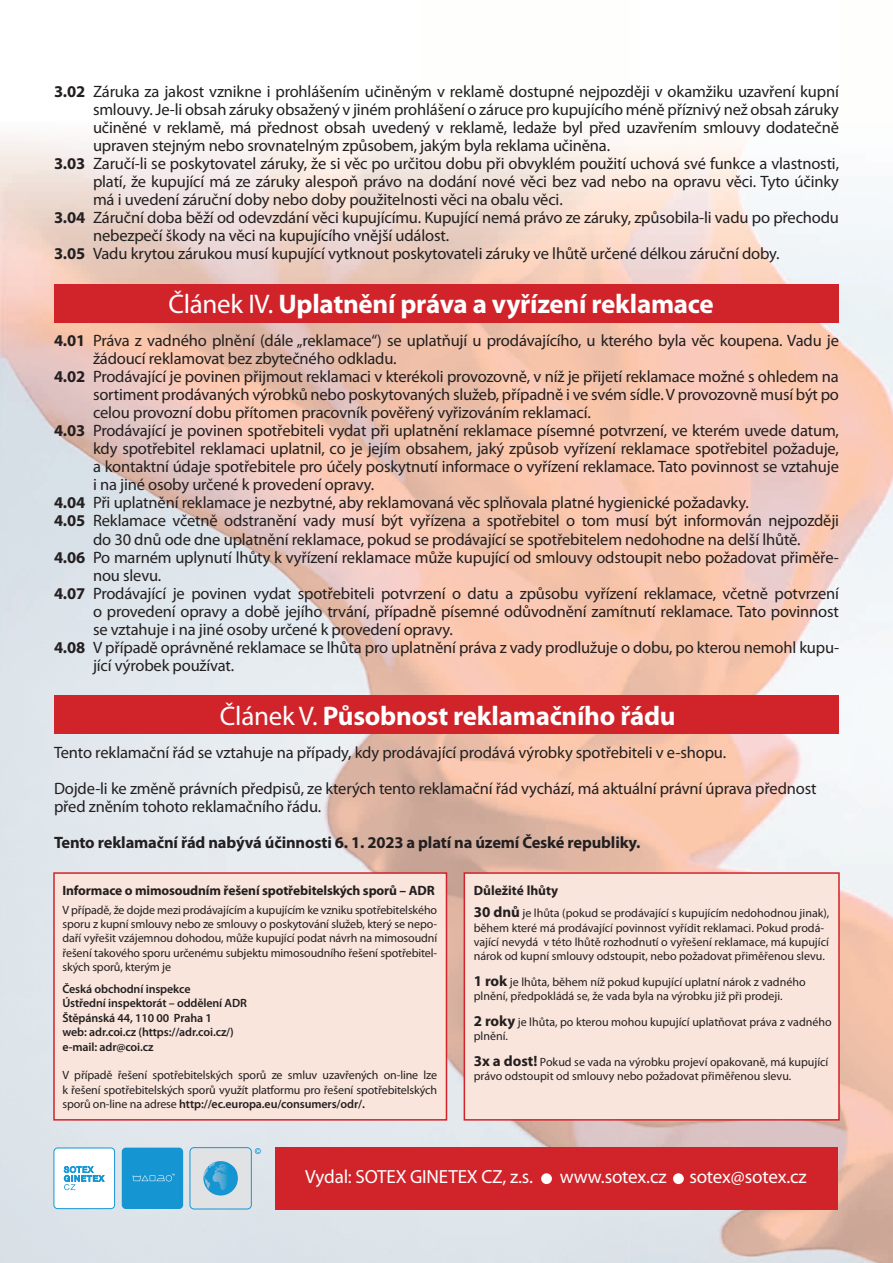
<style>
.page{position:relative;width:893px;height:1263px;background:#fff}
.page>*{position:absolute;margin:0;border:0;box-sizing:border-box;transform-origin:0 0}
.t1{font:700 27px "Myriad Pro";letter-spacing:-.01em;color:#fff}
.t2{font:19.05px "Myriad Pro";letter-spacing:-.01em;color:#fff}
.t3{font:16.5px/36px "Myriad Pro";letter-spacing:-.01em;color:#231f20}
.t4{font:700 16.5px "Myriad Pro";letter-spacing:-.01em;color:#231f20}
.t5{font:700 13.5px "Myriad Pro";letter-spacing:-.01em;color:#231f20}
.t6{font:12px/14.4px "Myriad Pro";color:#231f20}
.t7{font:600 12px/14.4px "Myriad Pro";letter-spacing:-.01em;color:#231f20}
.s1{font-weight:700}
.s2{font-weight:400}
.s3{font-weight:600}
.s4{font-weight:700;font-size:15px}
</style>
<div class="page">
<img style="left:0;top:133px;width:893px;height:1130px">
<div style="left:53px;top:872px;width:394px;height:248px;background:#f9e5dc;border:2px solid #d1232a"></div>
<div style="left:464px;top:872px;width:376px;height:248px;background:#f9e5dc;border:2px solid #d1232a"></div>
<div style="left:54px;top:284px;width:785px;height:38px;background:#d1232a"></div>
<div style="left:54px;top:695px;width:785px;height:39px;background:#d1232a"></div>
<div style="left:276px;top:1147px;width:562px;height:62px;background:#d1232a"></div>
<div style="left:541px;top:1173px;width:11px;height:11px;background:#fff;border-radius:50%"></div>
<div style="left:673px;top:1173px;width:11px;height:11px;background:#fff;border-radius:50%"></div>
<svg style="left:255px;top:1148px;width:6px;height:6px"></svg>
<div style="left:190px;top:1147px;width:61px;height:62px;background:#e1e2e4;border-radius:4px"></div>
<div style="left:190px;top:1147px;width:62px;height:62px;border:1px solid #1596d3;border-radius:4px"></div>
<div style="left:203px;top:1161px;width:35px;height:34px;background:#1596d3;border-radius:50%"></div>
<svg style="left:204px;top:1162px;width:34px;height:28px"></svg>
<div style="left:54px;top:1148px;width:61px;height:60px;background:#fff;border-radius:4px"></div>
<div style="left:54px;top:1147px;width:61px;height:62px;border:1px solid #1596d3;border-radius:4px"></div>
<div style="left:122px;top:1147px;width:61px;height:62px;background:#1596d3;border-radius:4px"></div>
<svg style="left:133px;top:1174px;width:42px;height:7px"></svg>
<svg style="left:64px;top:1166px;width:40px;height:24px"></svg>
<p class="t3" style="left:54px;top:74px;width:786px"><span class="s1">3.02</span> Záruka za jakost vznikne i prohlášením učiněným v reklamě dostupné nejpozději v okamžiku uzavření kupní</p>
<p class="t3" style="left:93px;top:92px;width:747px">smlouvy. Je-li obsah záruky obsažený v jiném prohlášení o záruce pro kupujícího méně příznivý než obsah záruky</p>
<p class="t3" style="left:93px;top:110px;width:747px">učiněné v reklamě, má přednost obsah uvedený v reklamě, ledaže byl před uzavřením smlouvy dodatečně</p>
<p class="t3" style="left:93px;top:128px;width:519px">upraven stejným nebo srovnatelným způsobem, jakým byla reklama učiněna.</p>
<p class="t3" style="left:54px;top:146px;width:787px"><span class="s1">3.03</span> Zaručí-li se poskytovatel záruky, že si věc po určitou dobu při obvyklém použití uchová své funkce a vlastnosti,</p>
<p class="t3" style="left:93px;top:164px;width:747px">platí, že kupující má ze záruky alespoň právo na dodání nové věci bez vad nebo na opravu věci. Tyto účinky</p>
<p class="t3" style="left:93px;top:182px;width:471px">má i uvedení záruční doby nebo doby použitelnosti věci na obalu věci.</p>
<p class="t3" style="left:54px;top:200px;width:787px"><span class="s1">3.04</span> Záruční doba běží od odevzdání věci kupujícímu. Kupující nemá právo ze záruky, způsobila-li vadu po přechodu</p>
<p class="t3" style="left:93px;top:218px;width:358px">nebezpečí škody na věci na kupujícího vnější událost.</p>
<p class="t3" style="left:54px;top:236px;width:727px"><span class="s1">3.05</span> Vadu krytou zárukou musí kupující vytknout poskytovateli záruky ve lhůtě určené délkou záruční doby.</p>
<h1 class="t1" style="left:168px;top:289px;width:547px"><span class="s2">Článek IV.</span> Uplatnění práva a vyřízení reklamace</h1>
<p class="t3" style="left:54px;top:323px;width:786px"><span class="s1">4.01</span> Práva z vadného plnění (dále „reklamace“) se uplatňují u prodávajícího, u kterého byla věc koupena. Vadu je</p>
<p class="t3" style="left:93px;top:341px;width:305px">žádoucí reklamovat bez zbytečného odkladu.</p>
<p class="t3" style="left:54px;top:359px;width:786px"><span class="s1">4.02</span> Prodávající je povinen přijmout reklamaci v kterékoli provozovně, v níž je přijetí reklamace možné s ohledem na</p>
<p class="t3" style="left:93px;top:377px;width:747px">sortiment prodávaných výrobků nebo poskytovaných služeb, případně i ve svém sídle. V provozovně musí být po</p>
<p class="t3" style="left:93px;top:395px;width:499px">celou provozní dobu přítomen pracovník pověřený vyřizováním reklamací.</p>
<p class="t3" style="left:54px;top:413px;width:786px"><span class="s1">4.03</span> Prodávající je povinen spotřebiteli vydat při uplatnění reklamace písemné potvrzení, ve kterém uvede datum,</p>
<p class="t3" style="left:93px;top:431px;width:747px">kdy spotřebitel reklamaci uplatnil, co je jejím obsahem, jaký způsob vyřízení reklamace spotřebitel požaduje,</p>
<p class="t3" style="left:93px;top:449px;width:747px">a kontaktní údaje spotřebitele pro účely poskytnutí informace o vyřízení reklamace. Tato povinnost se vztahuje</p>
<p class="t3" style="left:93px;top:467px;width:283px">i na jiné osoby určené k provedení opravy.</p>
<p class="t3" style="left:54px;top:485px;width:696px"><span class="s1">4.04</span> Při uplatnění reklamace je nezbytné, aby reklamovaná věc splňovala platné hygienické požadavky.</p>
<p class="t3" style="left:54px;top:503px;width:787px"><span class="s1">4.05</span> Reklamace včetně odstranění vady musí být vyřízena a spotřebitel o tom musí být informován nejpozději</p>
<p class="t3" style="left:93px;top:521px;width:709px">do 30 dnů ode dne uplatnění reklamace, pokud se prodávající se spotřebitelem nedohodne na delší lhůtě.</p>
<p class="t3" style="left:54px;top:539px;width:786px"><span class="s1">4.06</span> Po marném uplynutí lhůty k vyřízení reklamace může kupující od smlouvy odstoupit nebo požadovat přiměře-</p>
<p class="t3" style="left:93px;top:557px;width:70px">nou slevu.</p>
<p class="t3" style="left:54px;top:575px;width:786px"><span class="s1">4.07</span> Prodávající je povinen vydat spotřebiteli potvrzení o datu a způsobu vyřízení reklamace, včetně potvrzení</p>
<p class="t3" style="left:93px;top:593px;width:747px">o provedení opravy a době jejího trvání, případně písemné odůvodnění zamítnutí reklamace. Tato povinnost</p>
<p class="t3" style="left:93px;top:611px;width:361px">se vztahuje i na jiné osoby určené k provedení opravy.</p>
<p class="t3" style="left:54px;top:629px;width:787px"><span class="s1">4.08</span> V případě oprávněné reklamace se lhůta pro uplatnění práva z vady prodlužuje o dobu, po kterou nemohl kupu-</p>
<p class="t3" style="left:93px;top:647px;width:143px">jící výrobek používat.</p>
<h1 class="t1" style="left:220px;top:700px;width:457px"><span class="s2">Článek V.</span> Působnost reklamačního řádu</h1>
<p class="t3" style="left:54px;top:734px;width:764px">Tento reklamační řád se vztahuje na případy, kdy prodávající prodává výrobky spotřebiteli v e-shopu.<br>Dojde-li ke změně právních předpisů, ze kterých tento reklamační řád vychází, má aktuální právní úprava přednost</p>
<p class="t3" style="left:54px;top:788px;width:269px">před zněním tohoto reklamačního řádu.</p>
<p class="t4" style="left:54px;top:833px;width:588px">Tento reklamační řád nabývá účinnosti 6. 1. 2023 a platí na území České republiky.</p>
<p class="t5" style="left:62px;top:882px;width:374px">Informace o mimosoudním řešení spotřebitelských sporů – ADR</p>
<p class="t6" style="left:62px;top:902px;width:376px;text-align:justify">V případě, že dojde mezi prodávajícím a kupujícím ke vzniku spotřebitelského sporu z kupní smlouvy nebo ze smlouvy o poskytování služeb, který se nepo&shy;daří vyřešit vzájemnou dohodou, může kupující podat návrh na mimosoudní řešení takového sporu určenému subjektu mimosoudního řešení spotřebitel&shy;ských sporů, kterým je</p>
<p class="t7" style="left:62px;top:982px;width:186px">Česká obchodní inspekce<br>Ústřední inspektorát – oddělení ADR<br>Štěpánská 44, 110 00 Praha 1<br>web: adr.coi.cz (https://adr.coi.cz/) e-mail: adr@coi.cz</p>
<p class="t6" style="left:62px;top:1068px;width:376px;text-align:justify">V případě řešení spotřebitelských sporů ze smluv uzavřených on-line lze k řešení spotřebitelských sporů využít platformu pro řešení spotřebitelských sporů on-line na adrese <span class="s3">http://ec.europa.eu/consumers/odr/.</span></p>
<p class="t5" style="left:474px;top:882px;width:86px">Důležité lhůty</p>
<p class="t6" style="left:474px;top:906px;width:357px"><span class="s4">30 dnů</span> je lhůta (pokud se prodávající s kupujícím nedohodnou jinak), během které má prodávající povinnost vyřídit reklamaci. Pokud prodá&shy;vající nevydá v této lhůtě rozhodnutí o vyřešení reklamace, má kupující nárok od kupní smlouvy odstoupit, nebo požadovat přiměřenou slevu.</p>
<p class="t6" style="left:474px;top:975px;width:333px"><span class="s4">1 rok</span> je lhůta, během níž pokud kupující uplatní nárok z vadného plnění, předpokládá se, že vada byla na výrobku již při prodeji.</p>
<p class="t6" style="left:474px;top:1015px;width:359px"><span class="s4">2 roky</span> je lhůta, po kterou mohou kupující uplatňovat práva z vadného plnění.</p>
<p class="t6" style="left:474px;top:1055px;width:356px"><span class="s4">3x a dost!</span> Pokud se vada na výrobku projeví opakovaně, má kupující právo odstoupit od smlouvy nebo požadovat přiměřenou slevu.</p>
<p class="t2" style="left:305px;top:1166px;width:229px">Vydal: SOTEX GINETEX CZ, z.s.</p>
<p class="t2" style="left:560px;top:1166px;width:248px">www.sotex.cz sotex@sotex.cz</p>
</div>
